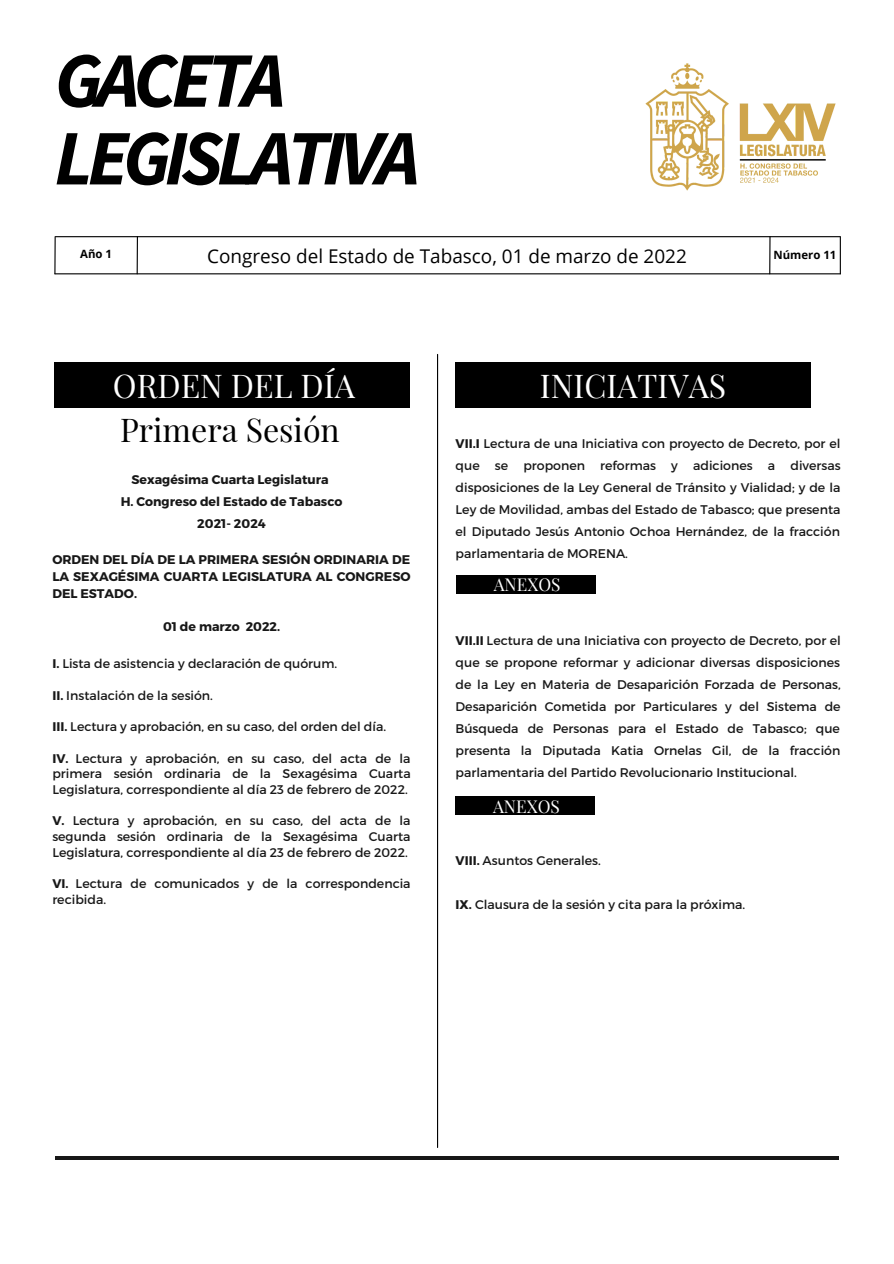
<style>
.page{position:relative;width:894px;height:1264px;background:#fff}
.page>*{position:absolute;margin:0;border:0;box-sizing:border-box;transform-origin:0 0}
.t1{font:italic 700 78.45px "Source Sans Pro";letter-spacing:-.08em;color:#000}
.t2{font:32.1px "Playfair Display";color:#fff}
.t3{font:32.1px "Playfair Display";color:#000}
.t4{font:18.9px "Open Sans";color:#000}
.t5{font:17.25px "Playfair Display";color:#fff}
.t6{font:12.6px/21.9px "Montserrat";color:#181818;text-align:justify}
.t7{font:700 12.6px/16.6px "Montserrat";color:#181818;text-align:justify}
.t8{font:700 11.4px "Open Sans";color:#000}
.s1{font-weight:700}
</style>
<div class="page">
<hr style="left:437px;top:354px;width:1px;height:793px;background:#000">
<hr style="left:55px;top:1156px;width:783px;height:3px;background:#181818">
<img style="left:645px;top:63px;width:191px;height:128px">
<div style="left:54px;top:362px;width:355px;height:45px;background:#000"></div>
<hr style="left:56px;top:236px;width:783px;height:1px;background:#000">
<hr style="left:55px;top:273px;width:785px;height:1px;background:#000">
<hr style="left:54px;top:237px;width:2px;height:37px;background:#000">
<hr style="left:839px;top:237px;width:1px;height:37px;background:#000">
<hr style="left:137px;top:237px;width:1px;height:37px;background:#000">
<hr style="left:769px;top:237px;width:1px;height:37px;background:#000">
<div style="left:455px;top:575px;width:140px;height:18px;background:#000"></div>
<div style="left:455px;top:362px;width:355px;height:45px;background:#000"></div>
<div style="left:455px;top:796px;width:139px;height:18px;background:#000"></div>
<p class="t1" style="left:54px;top:29px;width:232px">GACETA</p>
<p class="t1" style="left:54px;top:107px;width:366px">LEGISLATIVA</p>
<p class="t8" style="left:80px;top:246px;width:33px">Año 1</p>
<p class="t4" style="left:207px;top:242px;width:481px">Congreso del Estado de Tabasco, 01 de marzo de 2022</p>
<p class="t8" style="left:773px;top:247px;width:64px">Número 11</p>
<p class="t2" style="left:113px;top:363px;width:243px">ORDEN DEL DÍA</p>
<p class="t3" style="left:120px;top:407px;width:221px">Primera Sesión</p>
<p class="t7" style="left:131px;top:470px;width:199px">Sexagésima Cuarta Legislatura</p>
<p class="t7" style="left:121px;top:492px;width:223px">H. Congreso del Estado de Tabasco</p>
<p class="t7" style="left:197px;top:514px;width:70px">2021- 2024</p>
<p class="t7" style="left:52px;top:550px;width:359px">ORDEN DEL DÍA DE LA PRIMERA SESIÓN ORDINARIA DE LA SEXAGÉSIMA CUARTA LEGISLATURA AL CONGRESO DEL ESTADO.</p>
<p class="t7" style="left:163px;top:617px;width:119px">01 de marzo 2022.</p>
<p class="t6" style="left:52px;top:652px;width:286px"><span class="s1">I.</span> Lista de asistencia y declaración de quórum.</p>
<p class="t6" style="left:52px;top:683px;width:162px"><span class="s1">II.</span> Instalación de la sesión.</p>
<p class="t6" style="left:52px;top:715px;width:335px"><span class="s1">III.</span> Lectura y aprobación, en su caso, del orden del día.</p>
<p class="t6" style="left:52px;top:749px;width:360px;line-height:15.8px"><span class="s1">IV.</span> Lectura y aprobación, en su caso, del acta de la primera sesión ordinaria de la Sexagésima Cuarta Legislatura, correspondiente al día 23 de febrero de 2022.</p>
<p class="t6" style="left:52px;top:812px;width:359px;line-height:15.8px"><span class="s1">V.</span> Lectura y aprobación, en su caso, del acta de la segunda sesión ordinaria de la Sexagésima Cuarta Legislatura, correspondiente al día 23 de febrero de 2022.</p>
<p class="t6" style="left:52px;top:875px;width:359px;line-height:15.8px"><span class="s1">VI.</span> Lectura de comunicados y de la correspondencia recibida.</p>
<p class="t2" style="left:540px;top:363px;width:188px">INICIATIVAS</p>
<p class="t6" style="left:455px;top:431px;width:386px"><span class="s1">VII.I</span> Lectura de una Iniciativa con proyecto de Decreto, por el que se proponen reformas y adiciones a diversas disposiciones de la Ley General de Tránsito y Vialidad; y de la Ley de Movilidad, ambas del Estado de Tabasco; que presenta el Diputado Jesús Antonio Ochoa Hernández, de la fracción parlamentaria de MORENA.</p>
<p class="t5" style="left:493px;top:572px;width:68px">ANEXOS</p>
<p class="t6" style="left:455px;top:629px;width:387px"><span class="s1">VII.II</span> Lectura de una Iniciativa con proyecto de Decreto, por el que se propone reformar y adicionar diversas disposiciones de la Ley en Materia de Desaparición Forzada de Personas, Desaparición Cometida por Particulares y del Sistema de Búsqueda de Personas para el Estado de Tabasco; que presenta la Diputada Katia Ornelas Gil, de la fracción parlamentaria del Partido Revolucionario Institucional.</p>
<p class="t5" style="left:493px;top:794px;width:68px">ANEXOS</p>
<p class="t6" style="left:455px;top:849px;width:147px"><span class="s1">VIII.</span> Asuntos Generales.</p>
<p class="t6" style="left:455px;top:892px;width:291px"><span class="s1">IX.</span> Clausura de la sesión y cita para la próxima.</p>
</div>
